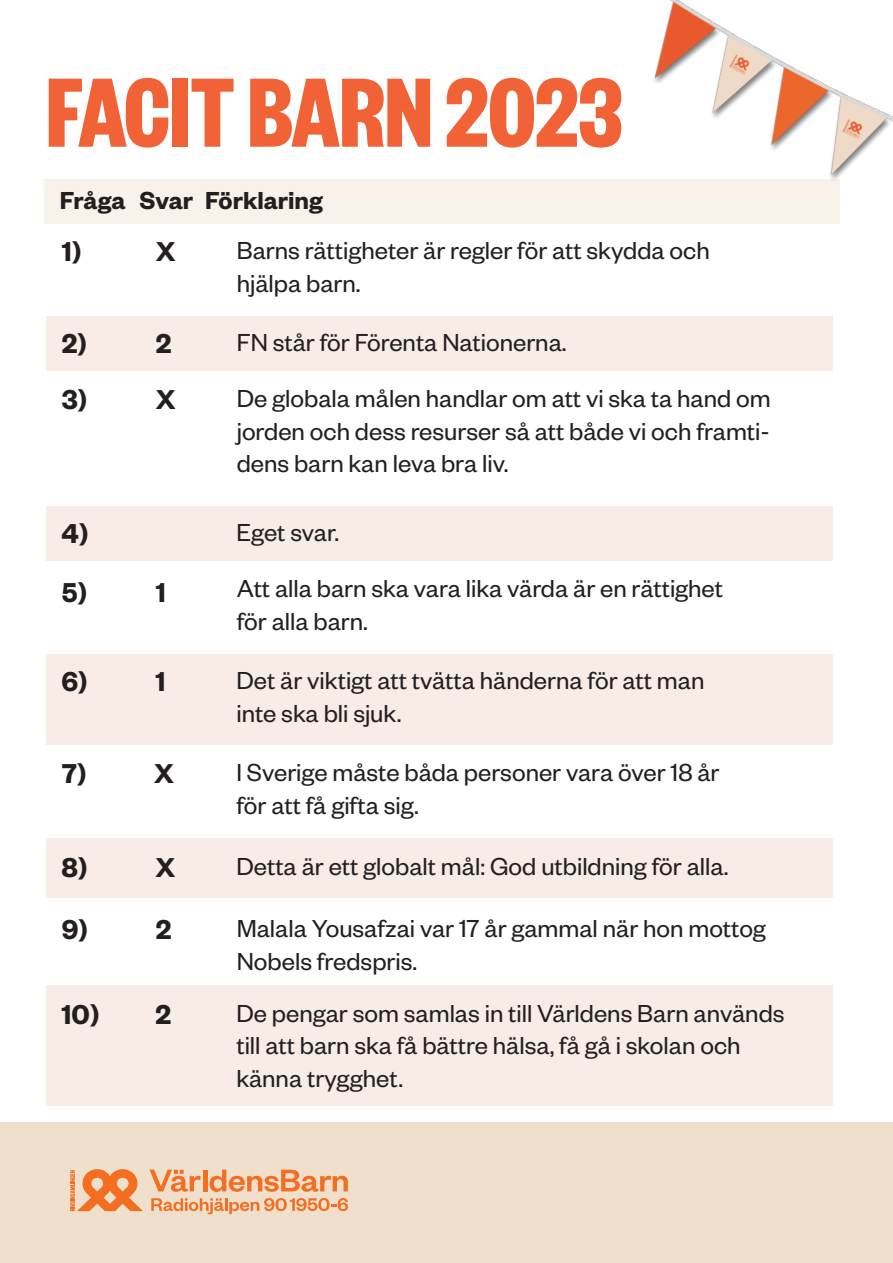
<style>
.page{position:relative;width:893px;height:1263px;background:#fff}
.page>*{position:absolute;margin:0;border:0;box-sizing:border-box;transform-origin:0 0}
.t1{font:700 108px "Founders Grotesk X Cond";color:#f16237}
.t2{font:600 30px "Founders Grotesk";color:#231f20}
.t3{font:27px/32.4px "Founders Grotesk";color:#231f20}
.t4{font:600 27px "Founders Grotesk";color:#231f20}
</style>
<div class="page">
<div style="left:46px;top:316px;width:787px;height:54px;background:#f7ede6"></div>
<div style="left:46px;top:506px;width:787px;height:55px;background:#f7ede6"></div>
<div style="left:46px;top:654px;width:787px;height:91px;background:#f7ede6"></div>
<div style="left:46px;top:838px;width:787px;height:59px;background:#f7ede6"></div>
<div style="left:46px;top:985px;width:787px;height:121px;background:#f7ede6"></div>
<div style="left:45px;top:180px;width:795px;height:44px;background:#f9f2ea"></div>
<div style="left:0;top:1123px;width:893px;height:140px;background:#f0dfca"></div>
<svg style="left:150px;top:1169px;width:51px;height:23px"></svg>
<hr style="left:203px;top:1169px;width:4px;height:22px;background:#f36e21">
<svg style="left:210px;top:1169px;width:138px;height:23px"></svg>
<svg style="left:151px;top:1198px;width:197px;height:16px"></svg>
<svg style="left:70px;top:1169px;width:73px;height:42px"></svg>
<img style="left:617px;top:0;width:276px;height:180px">
<p class="t1" style="left:46px;top:45px;width:578px">FACIT BARN 2023</p>
<p class="t4" style="left:60px;top:184px;width:67px">Fråga</p>
<p class="t4" style="left:139px;top:184px;width:55px">Svar</p>
<p class="t4" style="left:205px;top:184px;width:119px">Förklaring</p>
<p class="t2" style="left:62px;top:232px;width:22px">1)</p>
<p class="t2" style="left:156px;top:232px;width:21px">X</p>
<p class="t3" style="left:237px;top:233px;width:475px">Barns rättigheter är regler för att skydda och hjälpa barn.</p>
<p class="t2" style="left:62px;top:324px;width:27px">2)</p>
<p class="t2" style="left:156px;top:324px;width:17px">2</p>
<p class="t3" style="left:237px;top:324px;width:331px">FN står för Förenta Nationerna.</p>
<p class="t2" style="left:62px;top:380px;width:27px">3)</p>
<p class="t2" style="left:156px;top:380px;width:21px">X</p>
<p class="t3" style="left:237px;top:381px;width:536px;text-align:justify">De globala målen handlar om att vi ska ta hand om jorden och dess resurser så att både vi och framti&shy;dens barn kan leva bra liv.</p>
<p class="t2" style="left:61px;top:515px;width:29px">4)</p>
<p class="t3" style="left:236px;top:515px;width:104px">Eget svar.</p>
<p class="t2" style="left:62px;top:574px;width:27px">5)</p>
<p class="t2" style="left:156px;top:574px;width:12px">1</p>
<p class="t3" style="left:237px;top:571px;width:488px">Att alla barn ska vara lika värda är en rättighet för alla barn.</p>
<p class="t2" style="left:61px;top:662px;width:28px">6)</p>
<p class="t2" style="left:156px;top:662px;width:12px">1</p>
<p class="t3" style="left:236px;top:663px;width:470px">Det är viktigt att tvätta händerna för att man inte ska bli sjuk.</p>
<p class="t2" style="left:62px;top:755px;width:27px">7)</p>
<p class="t2" style="left:154px;top:755px;width:21px">X</p>
<p class="t3" style="left:236px;top:755px;width:485px">I Sverige måste båda personer vara över 18 år för att få gifta sig.</p>
<p class="t2" style="left:61px;top:848px;width:28px">8)</p>
<p class="t2" style="left:156px;top:848px;width:21px">X</p>
<p class="t3" style="left:236px;top:848px;width:494px">Detta är ett globalt mål: God utbildning för alla.</p>
<p class="t2" style="left:62px;top:911px;width:28px">9)</p>
<p class="t2" style="left:156px;top:911px;width:17px">2</p>
<p class="t3" style="left:237px;top:911px;width:531px">Malala Yousafzai var 17 år gammal när hon mottog<br>Nobels fredspris.</p>
<p class="t2" style="left:61px;top:995px;width:40px">10)</p>
<p class="t2" style="left:156px;top:995px;width:17px">2</p>
<p class="t3" style="left:236px;top:996px;width:550px">De pengar som samlas in till Världens Barn används till att barn ska få bättre hälsa, få gå i skolan och känna trygghet.</p>
</div>
